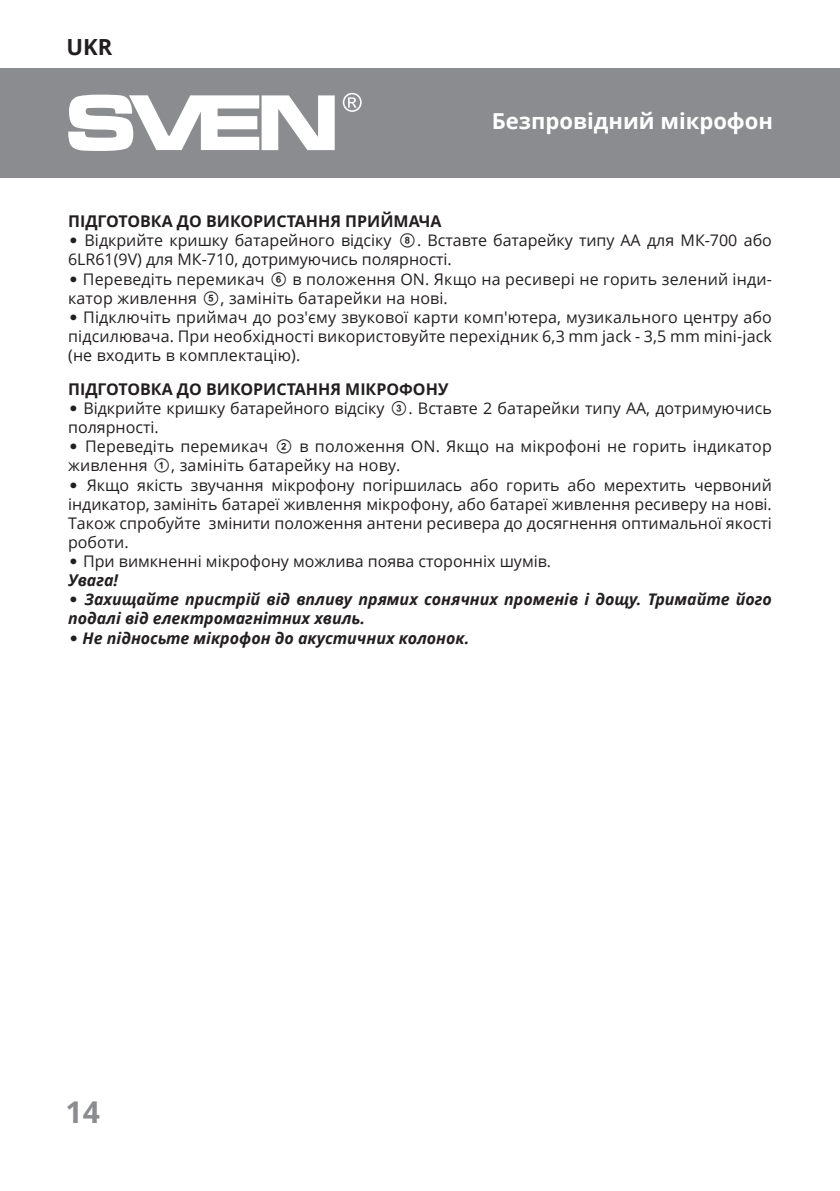
<style>
.page{position:relative;width:840px;height:1191px;background:#fff}
.page>*{position:absolute;margin:0;border:0;box-sizing:border-box;transform-origin:0 0}
.t1{font:700 30px "Open Sans";color:#8a8c8f}
.t2{font:700 22.2px "Open Sans";color:#231f20}
.t3{font:700 22px "Open Sans";color:#fff}
.t4{font:700 16.2px "Open Sans";color:#231f20}
.t5{font:italic 700 16.2px "Open Sans";color:#231f20}
.t6{font:16px/19px "Open Sans";color:#231f20}
.t7{font:italic 700 16px/19.2px "Open Sans";color:#231f20}
.s1{font-family:"Pragmatica";font-weight:700}
.s2{font-family:"SVEN"}
.s3{font-family:"Pragmatica";font-style:normal}
.s4{font-family:"Pragmatica"}
.s5{font-size:16.2px}
</style>
<div class="page">
<div style="left:0;top:68px;width:839px;height:109px;background:#8a8c8f"></div>
<svg style="left:68px;top:95px;width:266px;height:56px"></svg>
<svg style="left:342px;top:93px;width:19px;height:19px"></svg>
<h2 class="t2" style="left:66px;top:32px;width:47px">UKR</h2>
<h3 class="t3" style="left:491px;top:105px;width:283px">Безпровідний мікрофон</h3>
<p class="t4" style="left:68px;top:210px;width:375px">ПІДГОТОВКА ДО ВИКОРИСТАННЯ ПРИЙМАЧА</p>
<p class="t6" style="left:68px;top:231px;width:705px"><span class="s1">•</span> Відкрийте кришку батарейного відсіку <span class="s2">H</span>. Вставте батарейку типу AA для МК-700 або<br>6LR61(9V) для МК-710, дотримуючись полярності.</p>
<p class="t6" style="left:68px;top:269px;width:705px"><span class="s1">•</span> Переведіть перемикач <span class="s2">F</span> в положення ON. Якщо на ресивері не горить зелений інди&shy;катор живлення <span class="s2">E</span>, замініть батарейки на нові.</p>
<p class="t6" style="left:68px;top:307px;width:705px;text-align:justify"><span class="s1">•</span> Підключіть приймач до роз'єму звукової карти комп'ютера, музикального центру або підсилювача. При необхідності використовуйте перехідник 6,3 mm jack - 3,5 mm mini-jack (не входить в комплектацію).</p>
<p class="t4" style="left:68px;top:378px;width:381px">ПІДГОТОВКА ДО ВИКОРИСТАННЯ МІКРОФОНУ</p>
<p class="t6" style="left:68px;top:398px;width:705px"><span class="s1">•</span> Відкрийте кришку батарейного відсіку <span class="s2">C</span>. Вставте 2 батарейки типу AA, дотримуючись полярності.</p>
<p class="t6" style="left:68px;top:437px;width:705px"><span class="s1">•</span> Переведіть перемикач <span class="s2">B</span> в положення ON. Якщо на мікрофоні не горить індикатор живлення <span class="s2">A</span>, замініть батарейку на нову.</p>
<p class="t6" style="left:68px;top:475px;width:705px;text-align:justify"><span class="s1">•</span> Якщо якість звучання мікрофону погіршилась або горить або мерехтить червоний індикатор, замініть батареї живлення мікрофону, або батареї живлення ресиверу на нові.<br>Також спробуйте змінити положення антени ресивера до досягнення оптимальної якості роботи.</p>
<p class="t6" style="left:68px;top:551px;width:484px"><span class="s1">•</span> При вимкненні мікрофону можлива поява сторонніх шумів.</p>
<p class="t5" style="left:68px;top:568px;width:51px">Увага!</p>
<p class="t7" style="left:68px;top:589px;width:704px"><span class="s3">•</span> Захищайте пристрій від впливу прямих сонячних променів і дощу. Тримайте його подалі від електромагнітних хвиль.</p>
<p class="t7" style="left:68px;top:628px;width:402px"><span class="s4">•</span> Не підносьте мікрофон до акустичних колонок<span class="s5">.</span></p>
<h1 class="t1" style="left:65px;top:1090px;width:36px">14</h1>
</div>
